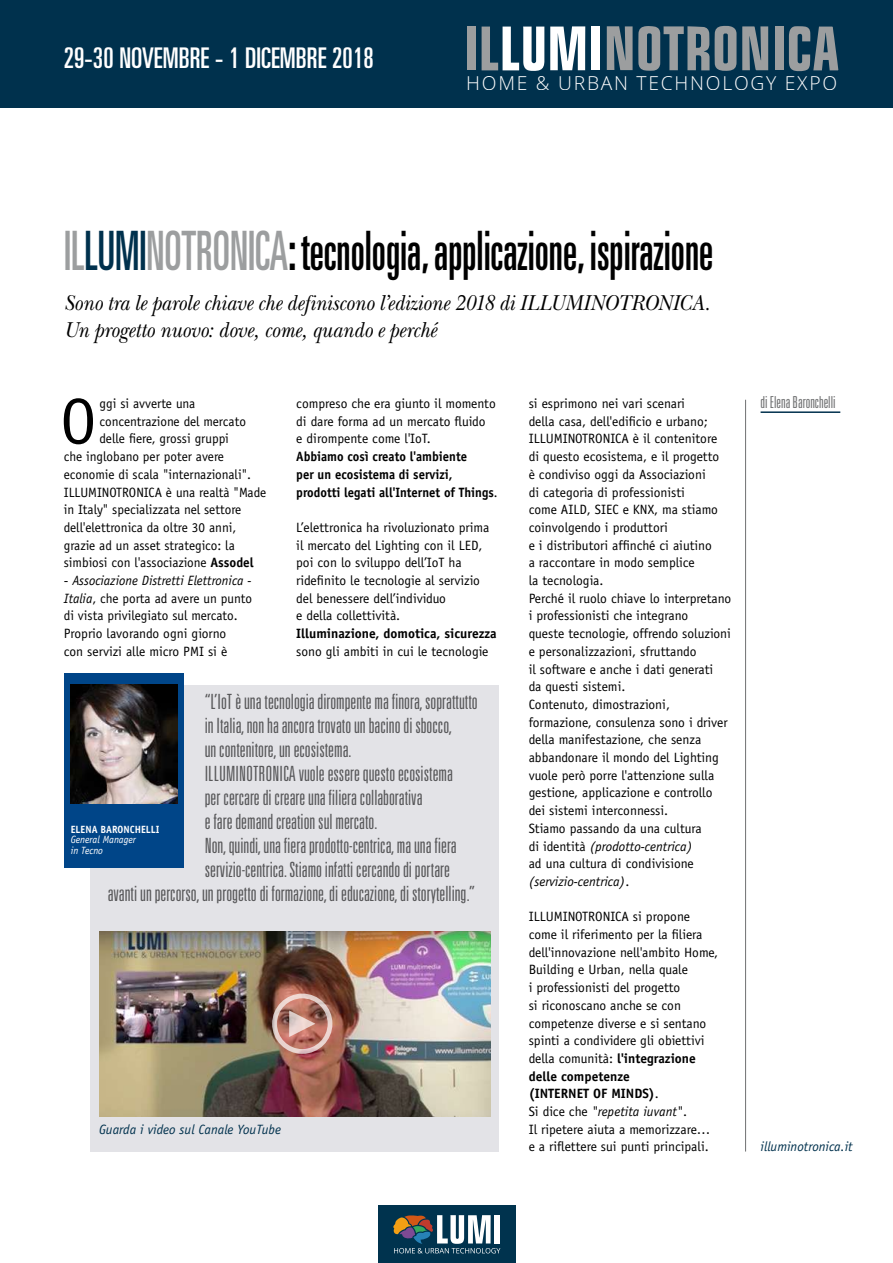
<style>
.page{position:relative;width:893px;height:1263px;background:#fff}
.page>*{position:absolute;margin:0;border:0;box-sizing:border-box;transform-origin:0 0}
.t1{font:64.65px "Officina Sans Std";color:#000}
.t2{font:ultra-condensed 54.3px "Univers LT Std";color:#000;scale:.78 1}
.t3{font:ultra-condensed 28.5px "Univers LT Std";letter-spacing:.005em;color:#fff}
.t4{font:italic 22.5px/27px "New Baskerville Std";letter-spacing:-.005em;color:#000;scale:.9 1}
.t5{font:300 ultra-condensed 21px "Univers LT Std";color:#58585a}
.t6{font:300 19.35px "Open Sans";letter-spacing:.09em;color:#fff}
.t7{font:300 ultra-condensed 16.5px "Univers LT Std";color:#707172}
.t8{font:13.5px/17.7px "Officina Sans Std";color:#000}
.t9{font:700 13.5px/17.7px "Officina Sans Std";color:#000;scale:.94 1}
.t10{font:italic 13.5px "Officina Sans Std";color:#00314d}
.t11{font:700 13.5px "Officina Sans Std";color:#000}
.t12{font:italic 10.5px/10.5px "Officina Sans Std";color:#fff;scale:.95 1}
.t13{font:700 10.5px "Officina Sans Std";color:#fff;scale:.95 1}
.s1{color:#9c9e9f}
.s2{color:#00314d}
.s3{font-weight:400}
.s4{font-style:italic}
.s5{font-weight:700}
</style>
<div class="page">
<div style="left:0;top:0;width:893px;height:107px;background:#00314d"></div>
<svg style="left:550px;top:26px;width:35px;height:44px"></svg>
<svg style="left:742px;top:26px;width:26px;height:44px"></svg>
<svg style="left:715px;top:26px;width:21px;height:45px"></svg>
<svg style="left:789px;top:26px;width:49px;height:45px"></svg>
<svg style="left:607px;top:26px;width:102px;height:45px"></svg>
<svg style="left:482px;top:27px;width:62px;height:44px"></svg>
<div style="left:467px;top:27px;width:8px;height:43px;background:#9c9e9f"></div>
<div style="left:592px;top:27px;width:8px;height:43px;background:#fff"></div>
<div style="left:775px;top:26px;width:8px;height:44px;background:#9c9e9f"></div>
<hr style="left:745px;top:400px;width:1px;height:751px;background:#707172">
<div style="left:378px;top:1205px;width:137px;height:58px;background:#00334e"></div>
<svg style="left:393px;top:1215px;width:107px;height:38px"></svg>
<hr style="left:761px;top:411px;width:79px;height:2px;background:#00314d">
<div style="left:91px;top:685px;width:408px;height:466px;background:#e3e3e7"></div>
<img style="left:99px;top:931px;width:391px;height:185px">
<div style="left:272px;top:993px;width:60px;height:61px;border:5px solid #fff;border-radius:50%"></div>
<svg style="left:289px;top:1010px;width:26px;height:27px"></svg>
<div style="left:64px;top:674px;width:119px;height:194px;background:#004588"></div>
<img style="left:71px;top:685px;width:106px;height:119px">
<h3 class="t3" style="left:64px;top:41px;width:311px">29-30 NOVEMBRE - 1 DICEMBRE 2018</h3>
<h3 class="t6" style="left:466px;top:69px;width:372px">HOME &amp; URBAN TECHNOLOGY EXPO</h3>
<h2 class="t2" style="left:64px;top:220px;width:834px"><span class="s1">IL</span><span class="s2">LUMI</span><span class="s1">NOTRONICA</span>: tecnologia, applicazione, ispirazione</h2>
<h3 class="t4" style="left:64px;top:289px;width:719px">Sono tra le parole chiave che definiscono l’edizione 2018 di ILLUMINOTRONICA.<br>Un progetto nuovo: dove, come, quando e perché</h3>
<p class="t8" style="left:296px;top:395px;width:201px">compreso che era giunto il momento</p>
<p class="t7" style="left:761px;top:394px;width:76px">di Elena Baronchelli</p>
<p class="t8" style="left:296px;top:412px;width:191px">di dare forma ad un mercato fluido e dirompente come l'IoT.</p>
<p class="t9" style="left:296px;top:448px;width:216px">Abbiamo così creato l'ambiente<br>per un ecosistema di servizi, prodotti legati all'Internet of Things<span class="s3">.</span></p>
<p class="t8" style="left:296px;top:519px;width:195px">L’elettronica ha rivoluzionato prima il mercato del Lighting con il LED, poi con lo sviluppo dell’IoT ha ridefinito le tecnologie al servizio del benessere dell’individuo<br>e della collettività.</p>
<p class="t11" style="left:296px;top:625px;width:202px">Illuminazione, domotica, sicurezza</p>
<p class="t8" style="left:296px;top:642px;width:194px">sono gli ambiti in cui le tecnologie</p>
<h1 class="t1" style="left:60px;top:384px;width:37px">O</h1>
<p class="t8" style="left:100px;top:395px;width:97px">ggi si avverte una</p>
<p class="t8" style="left:529px;top:395px;width:204px">si esprimono nei vari scenari<br>della casa, dell'edificio e urbano;<br>ILLUMINOTRONICA è il contenitore<br>di questo ecosistema, e il progetto<br>è condiviso oggi da Associazioni<br>di categoria di professionisti<br>come AILD, SIEC e KNX, ma stiamo coinvolgendo i produttori<br>e i distributori affinché ci aiutino<br>a raccontare in modo semplice<br>la tecnologia.<br>Perché il ruolo chiave lo interpretano i professionisti che integrano<br>queste tecnologie, offrendo soluzioni e personalizzazioni, sfruttando<br>il software e anche i dati generati<br>da questi sistemi.<br>Contenuto, dimostrazioni, formazione, consulenza sono i driver della manifestazione, che senza abbandonare il mondo del Lighting vuole però porre l'attenzione sulla gestione, applicazione e controllo dei sistemi interconnessi.<br>Stiamo passando da una cultura<br>di identità <span class="s4">(prodotto-centrica)<br></span>ad una cultura di condivisione <span class="s4">(servizio-centrica)</span>.</p>
<p class="t8" style="left:529px;top:908px;width:191px">ILLUMINOTRONICA si propone come il riferimento per la filiera dell'innovazione nell'ambito Home,<br>Building e Urban, nella quale<br>i professionisti del progetto<br>si riconoscano anche se con competenze diverse e si sentano spinti a condividere gli obiettivi della comunità: <span class="s5">l'integrazione delle competenze<br>(INTERNET OF MINDS)</span>.<br>Si dice che <span class="s4">"repetita iuvant"</span>.<br>Il ripetere aiuta a memorizzare… e a riflettere sui punti principali.</p>
<p class="t8" style="left:100px;top:412px;width:148px">concentrazione del mercato</p>
<p class="t8" style="left:100px;top:430px;width:131px">delle fiere, grossi gruppi</p>
<p class="t8" style="left:64px;top:448px;width:162px">che inglobano per poter avere</p>
<p class="t8" style="left:64px;top:465px;width:189px">economie di scala "internazionali".</p>
<p class="t8" style="left:64px;top:483px;width:204px">ILLUMINOTRONICA è una realtà "Made</p>
<p class="t8" style="left:64px;top:501px;width:179px">in Italy" specializzata nel settore</p>
<p class="t8" style="left:64px;top:518px;width:174px">dell'elettronica da oltre 30 anni,</p>
<p class="t8" style="left:64px;top:536px;width:173px">grazie ad un asset strategico: la</p>
<p class="t8" style="left:64px;top:554px;width:191px">simbiosi con l'associazione <span class="s5">Assodel</span></p>
<p class="t8" style="left:64px;top:572px;width:190px">- <span class="s4">Associazione Distretti Elettronica - Italia</span>, che porta ad avere un punto di vista privilegiato sul mercato.<br>Proprio lavorando ogni giorno<br>con servizi alle micro PMI si è</p>
<h3 class="t5" style="left:205px;top:690px;width:274px">“L’IoT è una tecnologia dirompente ma finora, soprattutto</h3>
<h3 class="t5" style="left:205px;top:714px;width:249px">in Italia, non ha ancora trovato un bacino di sbocco,</h3>
<h3 class="t5" style="left:205px;top:738px;width:148px">un contenitore, un ecosistema.</h3>
<h3 class="t5" style="left:205px;top:762px;width:250px">ILLUMINOTRONICA vuole essere questo ecosistema</h3>
<h3 class="t5" style="left:205px;top:786px;width:219px">per cercare di creare una filiera collaborativa</h3>
<h3 class="t5" style="left:205px;top:810px;width:174px">e fare demand creation sul mercato.</h3>
<h3 class="t5" style="left:205px;top:834px;width:253px">Non, quindi, una fiera prodotto-centrica, ma una fiera</h3>
<h3 class="t5" style="left:205px;top:858px;width:247px">servizio-centrica. Stiamo infatti cercando di portare</h3>
<h3 class="t5" style="left:108px;top:882px;width:369px">avanti un percorso, un progetto di formazione, di educazione, di storytelling.”</h3>
<p class="t13" style="left:71px;top:823px;width:95px">ELENA BARONCHELLI</p>
<p class="t12" style="left:71px;top:835px;width:70px">General Manager in Tecno</p>
<p class="t10" style="left:99px;top:1121px;width:183px">Guarda i video sul Canale YouTube</p>
<p class="t10" style="left:761px;top:1139px;width:94px">illuminotronica.it</p>
</div>
